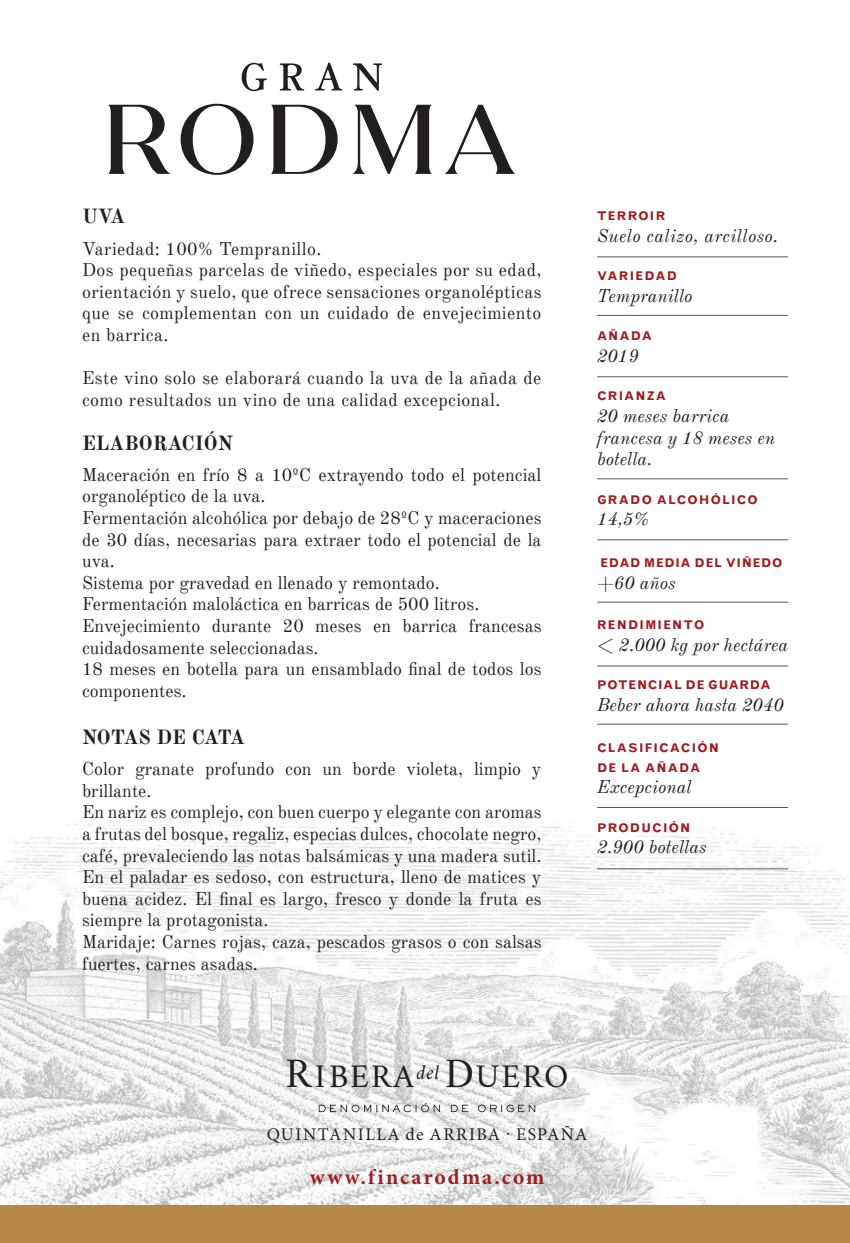
<style>
.page{position:relative;width:850px;height:1243px;background:#fff}
.page>*{position:absolute;margin:0;border:0;box-sizing:border-box;transform-origin:0 0}
.t1{font:33.4px "Amiri";letter-spacing:.055em;color:#231f20}
.t2{font:700 21.6px "Minion Pro";letter-spacing:.105em;color:#a01e21}
.t3{font:700 20px "Old Standard TT";color:#231f20}
.t4{font:700 20px "Old Standard TT";letter-spacing:-.045em;color:#231f20}
.t5{font:18px/21.6px "Old Standard TT";color:#231f20}
.t6{font:italic 18px/21.6px "Old Standard TT";color:#231f20}
.t7{font:18px/21.6px "Old Standard TT";letter-spacing:.02em;color:#231f20}
.t8{font:italic 18px "Old Standard TT";letter-spacing:.02em;color:#231f20}
.t9{font:17.8px "Minion Pro";letter-spacing:.085em;color:#231f20}
.t10{font:700 12px "Grotesque MT Std";letter-spacing:.09em;color:#a01e21}
.t11{font:700 12px "Grotesque MT Std";letter-spacing:.055em;color:#a01e21}
.s1{font-size:42.4px}
</style>
<div class="page">
<img style="left:0;top:62px;width:850px;height:1143px">
<hr style="left:597px;top:868px;width:191px;height:1px;background:#57585a">
<hr style="left:597px;top:807px;width:191px;height:1px;background:#57585a">
<hr style="left:597px;top:723px;width:191px;height:1px;background:#57585a">
<hr style="left:597px;top:665px;width:191px;height:1px;background:#57585a">
<hr style="left:597px;top:602px;width:191px;height:1px;background:#57585a">
<hr style="left:597px;top:539px;width:191px;height:1px;background:#57585a">
<hr style="left:597px;top:478px;width:191px;height:1px;background:#57585a">
<hr style="left:597px;top:376px;width:191px;height:1px;background:#57585a">
<hr style="left:597px;top:315px;width:191px;height:1px;background:#57585a">
<hr style="left:597px;top:256px;width:191px;height:1px;background:#57585a">
<svg style="left:319px;top:1103px;width:216px;height:9px"></svg>
<div style="left:0;top:1205px;width:850px;height:38px;background:#b78748"></div>
<svg style="left:108px;top:105px;width:63px;height:69px"></svg>
<svg style="left:181px;top:104px;width:72px;height:71px"></svg>
<svg style="left:271px;top:105px;width:67px;height:69px"></svg>
<svg style="left:352px;top:105px;width:79px;height:69px"></svg>
<svg style="left:444px;top:105px;width:71px;height:69px"></svg>
<svg style="left:280px;top:63px;width:24px;height:28px"></svg>
<svg style="left:241px;top:63px;width:26px;height:28px"></svg>
<svg style="left:315px;top:62px;width:27px;height:28px"></svg>
<svg style="left:353px;top:63px;width:29px;height:28px"></svg>
<p class="t3" style="left:82px;top:204px;width:45px">UVA</p>
<p class="t7" style="left:82px;top:238px;width:241px">Variedad: 100% Tempranillo.</p>
<p class="t5" style="left:82px;top:259px;width:461px;text-align:justify">Dos pequeñas parcelas de viñedo, especiales por su edad, orientación y suelo, que ofrece sensaciones organolépticas que se complementan con un cuidado de envejecimiento en barrica.</p>
<p class="t7" style="left:82px;top:367px;width:461px">Este vino solo se elaborará cuando la uva de la añada de como resultados un vino de una calidad excepcional.</p>
<p class="t3" style="left:82px;top:430px;width:152px">ELABORACIÓN</p>
<p class="t5" style="left:82px;top:464px;width:461px">Maceración en frío 8 a 10ºC extrayendo todo el potencial organoléptico de la uva.</p>
<p class="t5" style="left:82px;top:507px;width:461px;text-align:justify">Fermentación alcohólica por debajo de 28ºC y maceraciones de 30 días, necesarias para extraer todo el potencial de la uva.</p>
<p class="t5" style="left:82px;top:572px;width:359px">Sistema por gravedad en llenado y remontado.</p>
<p class="t5" style="left:82px;top:593px;width:399px">Fermentación maloláctica en barricas de 500 litros.</p>
<p class="t5" style="left:82px;top:615px;width:461px">Envejecimiento durante 20 meses en barrica francesas cuidadosamente seleccionadas.</p>
<p class="t5" style="left:82px;top:658px;width:461px">18 meses en botella para un ensamblado final de todos los componentes.</p>
<p class="t4" style="left:82px;top:725px;width:164px">NOTAS DE CATA</p>
<p class="t5" style="left:82px;top:758px;width:461px">Color granate profundo con un borde violeta, limpio y brillante.</p>
<p class="t5" style="left:82px;top:801px;width:461px;text-align:justify">En nariz es complejo, con buen cuerpo y elegante con aromas a frutas del bosque, regaliz, especias dulces, chocolate negro, café, prevaleciendo las notas balsámicas y una madera sutil.</p>
<p class="t5" style="left:82px;top:866px;width:461px;text-align:justify">En el paladar es sedoso, con estructura, lleno de matices y buena acidez. El final es largo, fresco y donde la fruta es siempre la protagonista.</p>
<p class="t5" style="left:82px;top:931px;width:461px">Maridaje: Carnes rojas, caza, pescados grasos o con salsas fuertes, carnes asadas.</p>
<p class="t10" style="left:597px;top:209px;width:70px">TERROIR</p>
<p class="t8" style="left:597px;top:225px;width:183px">Suelo calizo, arcilloso.</p>
<p class="t10" style="left:597px;top:269px;width:81px">VARIEDAD</p>
<p class="t6" style="left:597px;top:285px;width:97px">Tempranillo</p>
<p class="t10" style="left:597px;top:329px;width:56px">AÑADA</p>
<p class="t6" style="left:597px;top:345px;width:43px">2019</p>
<p class="t10" style="left:597px;top:389px;width:71px">CRIANZA</p>
<p class="t6" style="left:597px;top:405px;width:179px">20 meses barrica francesa y 18 meses en botella.</p>
<p class="t10" style="left:597px;top:492px;width:162px">GRADO ALCOHÓLICO</p>
<p class="t6" style="left:597px;top:508px;width:53px">14,5%</p>
<p class="t11" style="left:600px;top:556px;width:183px">EDAD MEDIA DEL VIÑEDO</p>
<p class="t6" style="left:597px;top:572px;width:80px">+60 años</p>
<p class="t10" style="left:597px;top:617px;width:109px">RENDIMIENTO</p>
<p class="t6" style="left:597px;top:634px;width:193px">&lt; 2.000 kg por hectárea</p>
<p class="t11" style="left:597px;top:677px;width:175px">POTENCIAL DE GUARDA</p>
<p class="t6" style="left:597px;top:694px;width:188px">Beber ahora hasta 2040</p>
<p class="t10" style="left:597px;top:741px;width:124px">CLASIFICACIÓN</p>
<p class="t10" style="left:597px;top:760px;width:105px">DE LA AÑADA</p>
<p class="t6" style="left:597px;top:776px;width:96px">Excepcional</p>
<p class="t10" style="left:597px;top:820px;width:95px">PRODUCIÓN</p>
<p class="t6" style="left:597px;top:836px;width:111px">2.900 botellas</p>
<p class="t1" style="left:285px;top:1056px;width:284px"><span class="s1">R</span>IBERA<sup>del</sup> <span class="s1">D</span>UERO</p>
<p class="t9" style="left:267px;top:1122px;width:322px">QUINTANILLA de ARRIBA · ESPAÑA</p>
<p class="t2" style="left:310px;top:1161px;width:236px">www.fincarodma.com</p>
</div>
